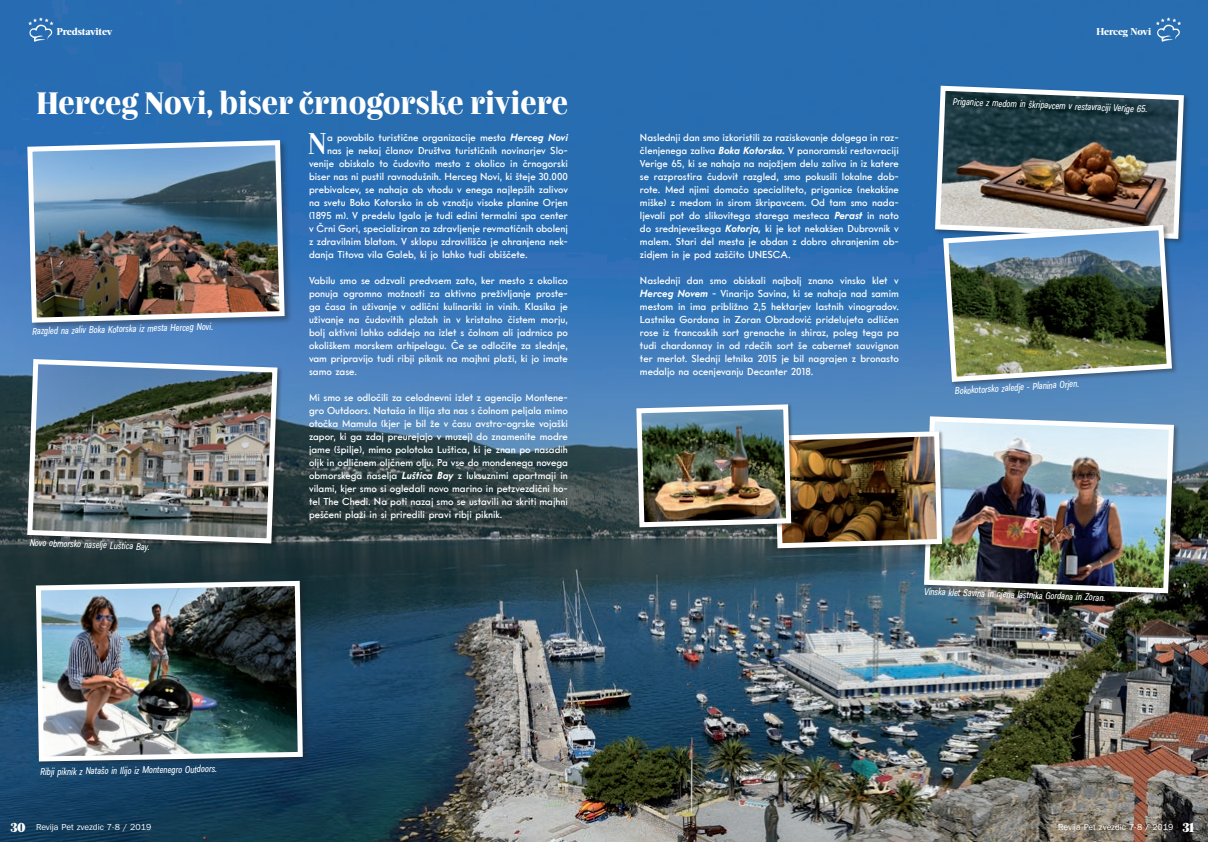
<style>
.page{position:relative;width:1208px;height:842px;background:#fff}
.page>*{position:absolute;margin:0;border:0;box-sizing:border-box;transform-origin:0 0}
.t1{font:700 27.1px "Couturier";color:#fff}
.t2{font:26.2px "Couturier";color:#fff}
.t3{font:500 10px/13px "Intervogue";color:#fff;text-align:justify}
.t4{font:italic 10px "Fakt Con Pro";color:#fff}
.t5{font:800 10px "Acta Deck";letter-spacing:-.02em;color:#fff}
.t6{font:9px "Franklin Gothic URW Boo";letter-spacing:-.005em;color:#fff}
.s1{font-family:"Intervogue Bold Oblq";font-weight:400}
.s2{font-family:"Acta Deck";font-weight:900;font-size:14px}
</style>
<div class="page">
<img style="left:0;top:0;width:1208px;height:842px">
<div style="left:26px;top:138px;width:267px;height:193px;background:#231f20;opacity:.4"></div>
<img style="left:25px;top:138px;width:262px;height:187px">
<div style="left:26px;top:358px;width:258px;height:191px;background:#231f20;opacity:.4"></div>
<img style="left:25px;top:356px;width:255px;height:190px">
<div style="left:34px;top:579px;width:275px;height:188px;background:#231f20;opacity:.4"></div>
<img style="left:33px;top:578px;width:272px;height:186px">
<img style="left:932px;top:83px;width:254px;height:302px">
<div style="left:922px;top:415px;width:258px;height:184px;background:#231f20;opacity:.4"></div>
<img style="left:921px;top:414px;width:255px;height:182px">
<img style="left:634px;top:402px;width:310px;height:149px">
<svg style="left:1156px;top:17px;width:25px;height:25px"></svg>
<svg style="left:28px;top:17px;width:25px;height:25px"></svg>
<p class="t5" style="left:57px;top:25px;width:57px">Predstavitev</p>
<p class="t5" style="left:1096px;top:25px;width:56px">Herceg Novi</p>
<h1 class="t1" style="left:36px;top:83px;width:533px">Herceg Novi, biser črnogorske riviere</h1>
<h2 class="t2" style="left:308px;top:125px;width:21px">N</h2>
<p class="t3" style="left:327px;top:131px;width:242px">a povabilo turistične organizacije mesta <span class="s1">Herceg Novi</span></p>
<p class="t3" style="left:327px;top:144px;width:242px">nas je nekaj članov Društva turističnih novinarjev Slo-</p>
<p class="t3" style="left:309px;top:157px;width:260px">venije obiskalo to čudovito mesto z okolico in črnogorski</p>
<p class="t3" style="left:309px;top:170px;width:260px">biser nas ni pustil ravnodušnih. Herceg Novi, ki šteje 30.000</p>
<p class="t3" style="left:309px;top:183px;width:260px">prebivalcev, se nahaja ob vhodu v enega najlepših zalivov</p>
<p class="t3" style="left:309px;top:196px;width:260px">na svetu Boko Kotorsko in ob vznožju visoke planine Orjen</p>
<p class="t3" style="left:309px;top:209px;width:260px">(1895 m). V predelu Igalo je tudi edini termalni spa center</p>
<p class="t3" style="left:309px;top:222px;width:260px">v Črni Gori, specializiran za zdravljenje revmatičnih obolenj</p>
<p class="t3" style="left:309px;top:235px;width:260px">z zdravilnim blatom. V sklopu zdravilišča je ohranjena nek-</p>
<p class="t3" style="left:309px;top:248px;width:220px">danja Titova vila Galeb, ki jo lahko tudi obiščete.</p>
<p class="t3" style="left:309px;top:274px;width:260px">Vabilu smo se odzvali predvsem zato, ker mesto z okolico ponuja ogromno možnosti za aktivno preživljanje proste&shy;ga časa in uživanje v odlični kulinariki in vinih. Klasika je uživanje na čudovitih plažah in v kristalno čistem morju, bolj aktivni lahko odidejo na izlet s čolnom ali jadrnico po okoliškem morskem arhipelagu. Če se odločite za slednje, vam pripravijo tudi ribji piknik na majhni plaži, ki jo imate samo zase.</p>
<p class="t3" style="left:309px;top:391px;width:260px">Mi smo se odločili za celodnevni izlet z agencijo Montene&shy;gro Outdoors. Nataša in Ilija sta nas s čolnom peljala mimo otočka Mamula (kjer je bil že v času avstro-ogrske vojaški zapor, ki ga zdaj preurejajo v muzej) do znamenite modre jame (špilje), mimo polotoka Luštica, ki je znan po nasadih oljk in odličnem oljčnem olju. Pa vse do mondenega novega obmorskega naselja <span class="s1">Luštica Bay</span> z luksuznimi apartmaji in vilami, kjer smo si ogledali novo marino in petzvezdični ho&shy;tel The Chedi. Na poti nazaj smo se ustavili na skriti majhni peščeni plaži in si priredili pravi ribji piknik.</p>
<p class="t4" style="left:32px;top:324px;width:182px;rotate:-1deg">Razgled na zaliv Boka Kotorska iz mesta Herceg Novi.</p>
<p class="t4" style="left:30px;top:536px;width:122px;rotate:2deg">Novo obmorsko naselje Luštica Bay.</p>
<p class="t4" style="left:40px;top:765px;width:178px;rotate:-1deg">Ribji piknik z Natašo in Ilijo iz Montenegro Outdoors.</p>
<p class="t6" style="left:11px;top:822px;width:142px"><span class="s2">30</span> Revija Pet zvezdic 7-8 / 2019</p>
<p class="t3" style="left:640px;top:131px;width:260px">Naslednji dan smo izkoristili za raziskovanje dolgega in raz&shy;členjenega zaliva <span class="s1">Boka Kotorska.</span> V panoramski restavraciji Verige 65, ki se nahaja na najožjem delu zaliva in iz katere se razprostira čudovit razgled, smo pokusili lokalne dob&shy;rote. Med njimi domačo specialiteto, priganice (nekakšne miške) z medom in sirom škripavcem. Od tam smo nada&shy;ljevali pot do slikovitega starega mesteca <span class="s1">Perast</span> in nato do srednjeveškega <span class="s1">Kotorja,</span> ki je kot nekakšen Dubrovnik v malem. Stari del mesta je obdan z dobro ohranjenim ob&shy;zidjem in je pod zaščito UNESCA.</p>
<p class="t3" style="left:640px;top:274px;width:260px">Naslednji dan smo obiskali najbolj znano vinsko klet v <span class="s1">Herceg Novem</span> - Vinarijo Savina, ki se nahaja nad samim mestom in ima približno 2,5 hektarjev lastnih vinogradov.<br>Lastnika Gordana in Zoran Obradović pridelujeta odličen rose iz francoskih sort grenache in shiraz, poleg tega pa tudi chardonnay in od rdečih sort še cabernet sauvignon ter merlot. Slednji letnika 2015 je bil nagrajen z bronasto medaljo na ocenjevanju Decanter 2018.</p>
<p class="t4" style="left:953px;top:95px;width:196px;rotate:2deg">Priganice z medom in škripavcem v restavraciji Verige 65.</p>
<p class="t4" style="left:954px;top:385px;width:126px;rotate:-4deg">Bokokotorsko zaledje - Planina Orjen.</p>
<p class="t4" style="left:924px;top:585px;width:183px;rotate:2deg">Vinska klet Savina in njena lastnika Gordana in Zoran.</p>
<p class="t6" style="left:1058px;top:822px;width:138px">Revija Pet zvezdic 7-8 / 2019 <span class="s2">31</span></p>
</div>
